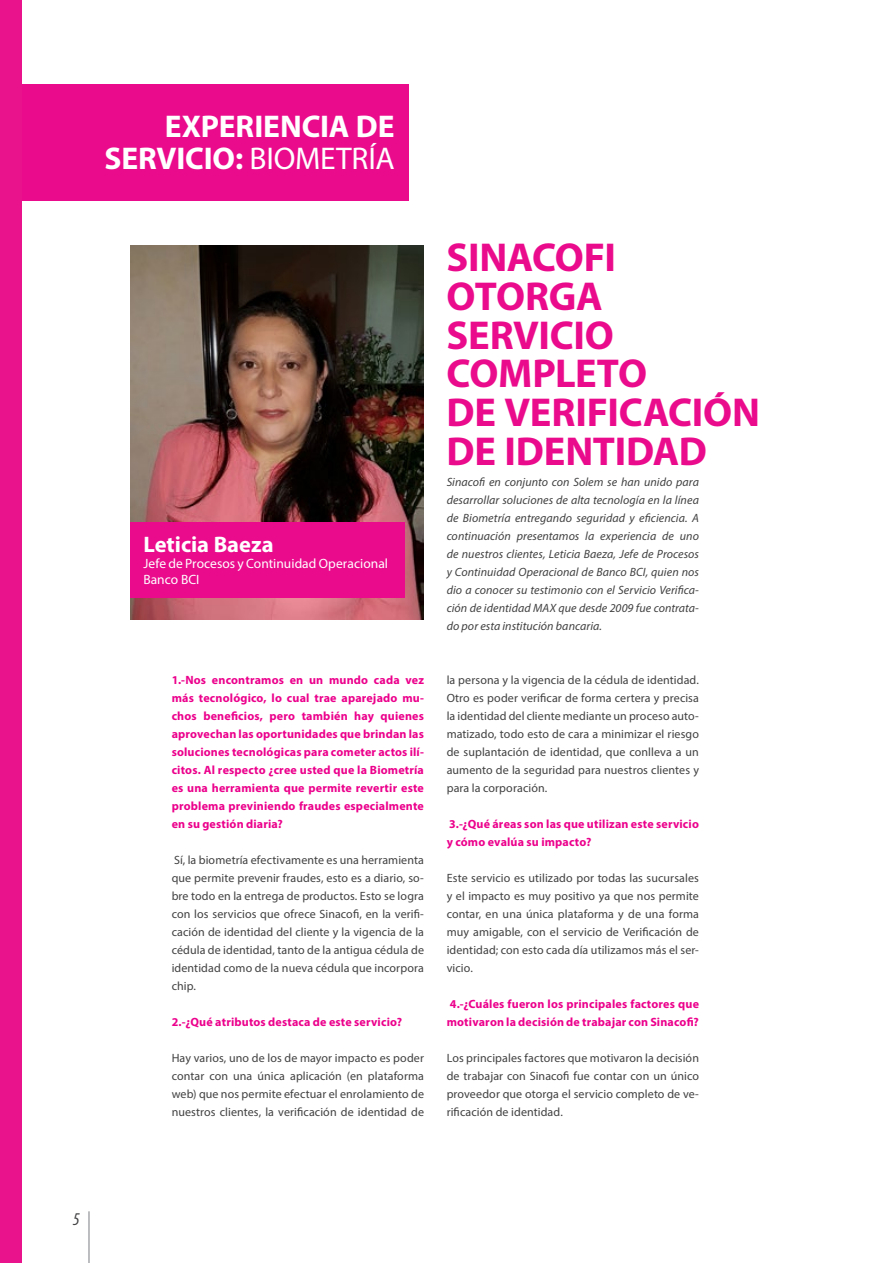
<style>
.page{position:relative;width:893px;height:1263px;background:#fff}
.page>*{position:absolute;margin:0;border:0;box-sizing:border-box;transform-origin:0 0}
.t1{font:700 40.5px/39px "Myriad Pro";letter-spacing:-.005em;color:#ea0b8c}
.t2{font:700 31.5px/32.2px "Myriad Pro";letter-spacing:-.005em;color:#fff;text-align:right}
.t3{font:700 22.5px "Myriad Pro";color:#fff}
.t4{font:italic condensed 18px "Myriad Pro";color:#414042}
.t5{font:13.5px/16.2px "Myriad Pro";letter-spacing:.005em;color:#fff}
.t6{font:12px/18px "Myriad Pro";letter-spacing:.01em;color:#414142;text-align:justify}
.t7{font:700 12px/18px "Myriad Pro";letter-spacing:.015em;color:#ec008c}
.t8{font:italic 12px/18px "Myriad Pro";letter-spacing:.005em;color:#414142;text-align:justify}
.s1{font-weight:400}
</style>
<div class="page">
<hr style="left:88px;top:1211px;width:2px;height:52px;background:#a7a9ac">
<img style="left:131px;top:246px;width:293px;height:374px">
<div style="left:131px;top:522px;width:274px;height:75px;background:#ea0b8c"></div>
<div style="left:0;top:84px;width:408px;height:117px;background:#ea0b8c"></div>
<div style="left:0;top:0;width:21px;height:1263px;background:#e9138c"></div>
<h2 class="t2" style="left:105px;top:109px;width:292px">EXPERIENCIA DE<br>SERVICIO: <span class="s1">BIOMETRÍA</span></h2>
<h3 class="t3" style="left:143px;top:530px;width:132px">Leticia Baeza</h3>
<p class="t5" style="left:143px;top:555px;width:246px">Jefe de Procesos y Continuidad Operacional<br>Banco BCI</p>
<p class="t7" style="left:172px;top:671px;width:254px;text-align:justify">1.-Nos encontramos en un mundo cada vez más tecnológico, lo cual trae aparejado mu&shy;chos beneficios, pero también hay quienes aprovechan las oportunidades que brindan las soluciones tecnológicas para cometer actos ilí&shy;citos. Al respecto ¿cree usted que la Biometría es una herramienta que permite revertir este problema previniendo fraudes especialmente en su gestión diaria?</p>
<p class="t6" style="left:172px;top:851px;width:254px">Sí, la biometría efectivamente es una herramienta que permite prevenir fraudes, esto es a diario, so&shy;bre todo en la entrega de productos. Esto se logra con los servicios que ofrece Sinacofi, en la verifi&shy;cación de identidad del cliente y la vigencia de la cédula de identidad, tanto de la antigua cédula de identidad como de la nueva cédula que incorpora chip.</p>
<p class="t7" style="left:172px;top:1013px;width:232px">2.-¿Qué atributos destaca de este servicio?</p>
<p class="t6" style="left:172px;top:1049px;width:254px">Hay varios, uno de los de mayor impacto es poder contar con una única aplicación (en plataforma web) que nos permite efectuar el enrolamiento de nuestros clientes, la verificación de identidad de</p>
<h1 class="t1" style="left:446px;top:236px;width:315px">SINACOFI<br>OTORGA<br>SERVICIO<br>COMPLETO<br>DE VERIFICACIÓN<br>DE IDENTIDAD</h1>
<p class="t8" style="left:447px;top:473px;width:254px">Sinacofi en conjunto con Solem se han unido para desarrollar soluciones de alta tecnología en la línea de Biometría entregando seguridad y eficiencia. A continuación presentamos la experiencia de uno de nuestros clientes, Leticia Baeza, Jefe de Procesos y Continuidad Operacional de Banco BCI, quien nos dio a conocer su testimonio con el Servicio Verifica&shy;ción de identidad MAX que desde 2009 fue contrata&shy;do por esta institución bancaria.</p>
<p class="t6" style="left:447px;top:671px;width:254px">la persona y la vigencia de la cédula de identidad.<br>Otro es poder verificar de forma certera y precisa la identidad del cliente mediante un proceso auto&shy;matizado, todo esto de cara a minimizar el riesgo de suplantación de identidad, que conlleva a un aumento de la seguridad para nuestros clientes y para la corporación.</p>
<p class="t7" style="left:447px;top:815px;width:254px">3.-¿Qué áreas son las que utilizan este servicio y cómo evalúa su impacto?</p>
<p class="t6" style="left:447px;top:869px;width:254px">Este servicio es utilizado por todas las sucursales y el impacto es muy positivo ya que nos permite contar, en una única plataforma y de una forma muy amigable, con el servicio de Verificación de identidad; con esto cada día utilizamos más el ser&shy;vicio.</p>
<p class="t7" style="left:447px;top:995px;width:254px">4.-¿Cuáles fueron los principales factores que motivaron la decisión de trabajar con Sinacofi?</p>
<p class="t6" style="left:447px;top:1049px;width:254px">Los principales factores que motivaron la decisión de trabajar con Sinacofi fue contar con un único proveedor que otorga el servicio completo de ve&shy;rificación de identidad.</p>
<h3 class="t4" style="left:73px;top:1208px;width:8px">5</h3>
</div>
